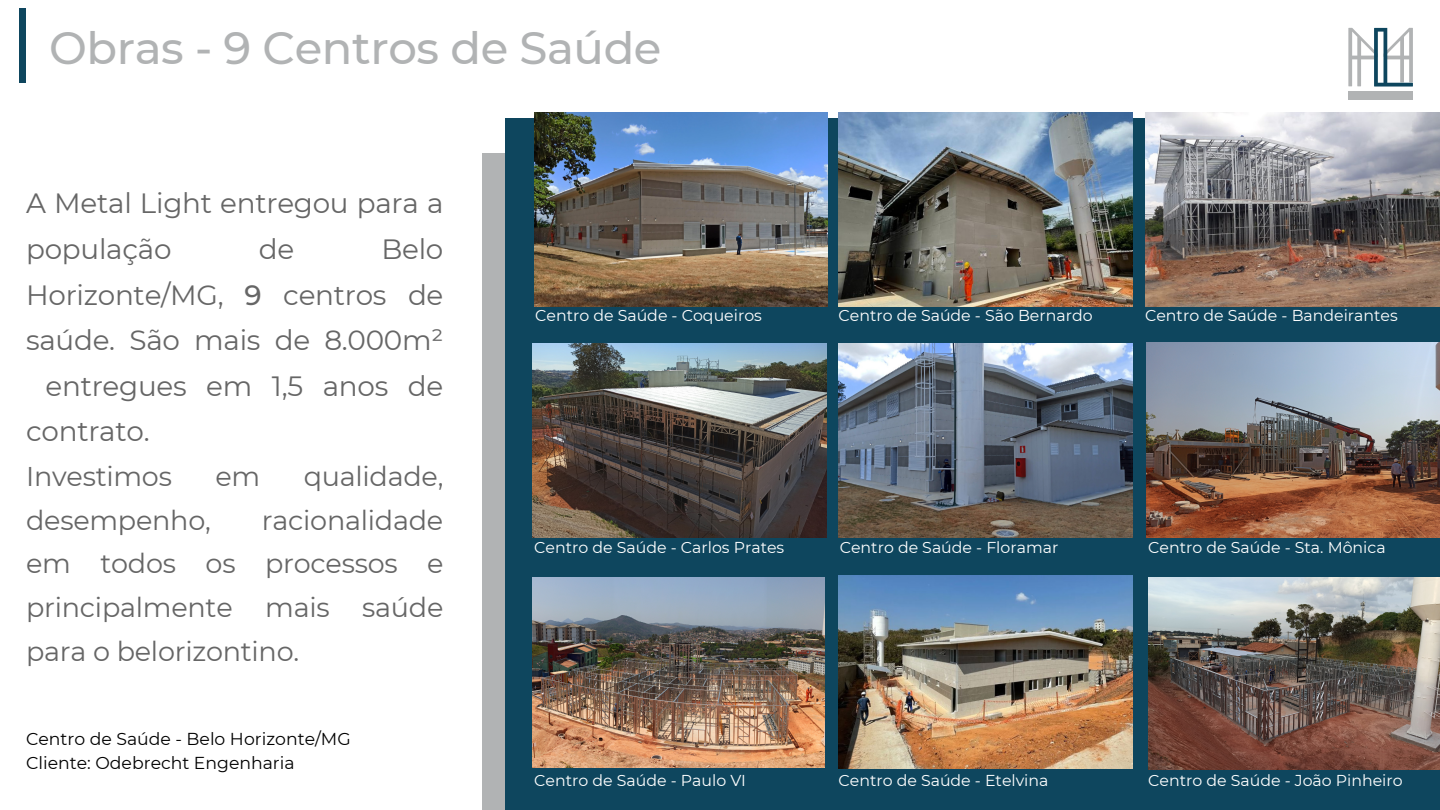
<style>
.page{position:relative;width:1440px;height:810px;background:#fff}
.page>*{position:absolute;margin:0;border:0;box-sizing:border-box;transform-origin:0 0}
.t1{font:500 45px "Montserrat";letter-spacing:-.01em;color:#b1b3b4}
.t2{font:27.83px/45.6px "Montserrat";letter-spacing:-.01em;color:#666}
.t3{font:27.08px/43.9px "Montserrat";letter-spacing:-.01em;color:#666;text-align:justify}
.t4{font:17.25px "Montserrat";color:#000}
.t5{font:15.75px "Montserrat";color:#fff}
.s1{font-weight:500}
</style>
<div class="page">
<div style="left:19px;top:8px;width:7px;height:75px;background:#0e465e"></div>
<div style="left:1348px;top:92px;width:65px;height:8px;background:#b1b3b4"></div>
<svg style="left:1348px;top:28px;width:65px;height:59px"></svg>
<div style="left:482px;top:153px;width:958px;height:657px;background:#b1b3b4"></div>
<div style="left:505px;top:118px;width:935px;height:692px;background:#0e465e"></div>
<img style="left:534px;top:112px;width:294px;height:195px">
<img style="left:839px;top:112px;width:294px;height:195px">
<img style="left:1145px;top:112px;width:295px;height:195px">
<img style="left:533px;top:343px;width:293px;height:194px">
<img style="left:839px;top:343px;width:293px;height:195px">
<img style="left:1147px;top:343px;width:293px;height:195px">
<img style="left:533px;top:577px;width:291px;height:191px">
<img style="left:839px;top:576px;width:294px;height:192px">
<img style="left:1148px;top:577px;width:292px;height:193px">
<p class="t1" style="left:49px;top:21px;width:614px">Obras - 9 Centros de Saúde</p>
<p class="t2" style="left:26px;top:181px;width:419px">A Metal Light entregou para a população</p>
<p class="t2" style="left:259px;top:226px;width:37px">de</p>
<p class="t2" style="left:381px;top:226px;width:63px">Belo</p>
<p class="t2" style="left:26px;top:272px;width:419px">Horizonte/MG, <span class="s1">9</span> centros de</p>
<p class="t2" style="left:26px;top:317px;width:419px">saúde. São mais de 8.000m²</p>
<p class="t2" style="left:46px;top:363px;width:399px">entregues em 1,5 anos de</p>
<p class="t2" style="left:26px;top:408px;width:125px">contrato.</p>
<p class="t3" style="left:26px;top:454px;width:147px">Investimos</p>
<p class="t3" style="left:215px;top:454px;width:46px">em</p>
<p class="t3" style="left:304px;top:454px;width:141px">qualidade,</p>
<p class="t3" style="left:26px;top:498px;width:186px">desempenho,</p>
<p class="t3" style="left:26px;top:498px;width:419px;text-indent:236px">racionalidade em todos os processos e principalmente mais saúde para o belorizontino.</p>
<p class="t4" style="left:26px;top:729px;width:326px">Centro de Saúde - Belo Horizonte/MG</p>
<p class="t4" style="left:26px;top:752px;width:270px">Cliente: Odebrecht Engenharia</p>
<p class="t5" style="left:535px;top:306px;width:228px">Centro de Saúde - Coqueiros</p>
<p class="t5" style="left:1145px;top:306px;width:254px">Centro de Saúde - Bandeirantes</p>
<p class="t5" style="left:839px;top:306px;width:256px">Centro de Saúde - São Bernardo</p>
<p class="t5" style="left:534px;top:537px;width:251px">Centro de Saúde - Carlos Prates</p>
<p class="t5" style="left:1148px;top:537px;width:239px">Centro de Saúde - Sta. Mônica</p>
<p class="t5" style="left:840px;top:537px;width:220px">Centro de Saúde - Floramar</p>
<p class="t5" style="left:534px;top:770px;width:213px">Centro de Saúde - Paulo VI</p>
<p class="t5" style="left:839px;top:770px;width:211px">Centro de Saúde - Etelvina</p>
<p class="t5" style="left:1148px;top:770px;width:256px">Centro de Saúde - João Pinheiro</p>
</div>
